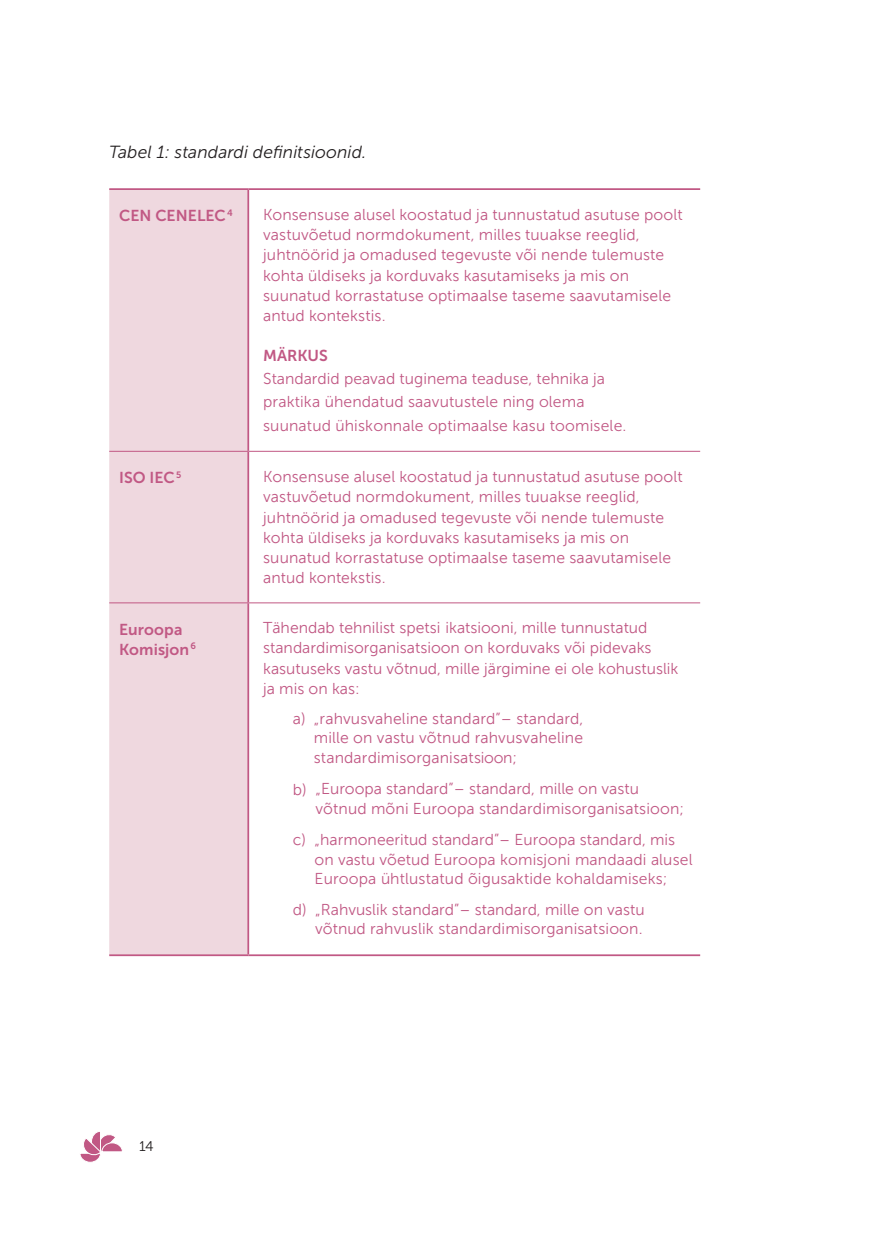
<style>
.page{position:relative;width:874px;height:1241px;background:#fff}
.page>*{position:absolute;margin:0;border:0;box-sizing:border-box;transform-origin:0 0}
.Brødtekst{font:italic 17.5px "Museo Sans 300";letter-spacing:.005em;color:#231f20}
.tabeltekst{font:15.75px/20.1px "Museo Sans 300";letter-spacing:.005em;color:#c15884}
.tabeltekst-2{font:15.75px/20.1px "Museo Sans 700";letter-spacing:.005em;color:#c15884}
.t1{font:14px "Museo 300";color:#231f20}
.s1{font-family:"Museo Sans 700"}
</style>
<div class="page">
<svg style="left:80px;top:1131px;width:42px;height:31px"></svg>
<div style="left:109px;top:190px;width:138px;height:764px;background:#efd8df"></div>
<hr style="left:109px;top:188px;width:139px;height:2px;background:#c15884">
<hr style="left:248px;top:188px;width:451px;height:2px;background:#c15884">
<hr style="left:247px;top:190px;width:2px;height:261px;background:#c15884">
<hr style="left:247px;top:451px;width:2px;height:151px;background:#c15884">
<hr style="left:247px;top:603px;width:2px;height:351px;background:#c15884">
<hr style="left:109px;top:451px;width:139px;height:1px;background:#c15884">
<hr style="left:248px;top:451px;width:451px;height:1px;background:#c15884">
<hr style="left:109px;top:602px;width:139px;height:1px;background:#c15884">
<hr style="left:248px;top:602px;width:451px;height:1px;background:#c15884">
<hr style="left:109px;top:954px;width:139px;height:1px;background:#c15884">
<hr style="left:248px;top:954px;width:451px;height:1px;background:#c15884">
<p class="Brødtekst" style="left:109px;top:142px;width:258px">Tabel 1: standardi definitsioonid.</p>
<p class="tabeltekst-2" style="left:119px;top:205px;width:115px">CEN CENELEC <sup>4</sup></p>
<p class="tabeltekst" style="left:263px;top:205px;width:421px">Konsensuse alusel koostatud ja tunnustatud asutuse poolt vastuvõetud normdokument, milles tuuakse reeglid,</p>
<p class="tabeltekst" style="left:263px;top:245px;width:402px">juhtnöörid ja omadused tegevuste või nende tulemuste kohta üldiseks ja korduvaks kasutamiseks ja mis on</p>
<p class="tabeltekst" style="left:263px;top:285px;width:409px">suunatud korrastatuse optimaalse taseme saavutamisele antud kontekstis.</p>
<p class="tabeltekst" style="left:263px;top:344px;width:364px;line-height:23.3px"><span class="s1">MÄRKUS<br></span>Standardid peavad tuginema teaduse, tehnika ja praktika ühendatud saavutustele ning olema suunatud ühiskonnale optimaalse kasu toomisele.</p>
<p class="tabeltekst-2" style="left:119px;top:467px;width:64px">ISO IEC <sup>5</sup></p>
<p class="tabeltekst" style="left:263px;top:467px;width:421px">Konsensuse alusel koostatud ja tunnustatud asutuse poolt vastuvõetud normdokument, milles tuuakse reeglid,</p>
<p class="tabeltekst" style="left:263px;top:507px;width:402px">juhtnöörid ja omadused tegevuste või nende tulemuste kohta üldiseks ja korduvaks kasutamiseks ja mis on</p>
<p class="tabeltekst" style="left:263px;top:547px;width:409px">suunatud korrastatuse optimaalse taseme saavutamisele antud kontekstis.</p>
<p class="tabeltekst-2" style="left:119px;top:619px;width:78px">Euroopa<br>Komisjon <sup>6</sup></p>
<p class="tabeltekst" style="left:263px;top:617px;width:416px">Tähendab tehnilist spetsi ikatsiooni, mille tunnustatud standardimisorganisatsioon on korduvaks või pidevaks kasutuseks vastu võtnud, mille järgimine ei ole kohustuslik ja mis on kas:</p>
<p class="tabeltekst" style="left:313px;top:708px;width:271px;text-align:justify;text-indent:-21px">a) „rahvusvaheline standard”– standard, mille on vastu võtnud rahvusvaheline standardimisorganisatsioon;</p>
<p class="tabeltekst" style="left:315px;top:779px;width:370px;line-height:19.4px;text-indent:-22px">b) „Euroopa standard”– standard, mille on vastu võtnud mõni Euroopa standardimisorganisatsioon;</p>
<p class="tabeltekst" style="left:314px;top:829px;width:379px;text-indent:-22px">c) „harmoneeritud standard”– Euroopa standard, mis on vastu võetud Euroopa komisjoni mandaadi alusel<br>Euroopa ühtlustatud õigusaktide kohaldamiseks;</p>
<p class="tabeltekst" style="left:293px;top:899px;width:353px;line-height:19.4px;text-align:right">d) „Rahvuslik standard”– standard, mille on vastu võtnud rahvuslik standardimisorganisatsioon.</p>
<p class="t1" style="left:139px;top:1137px;width:16px">14</p>
</div>
